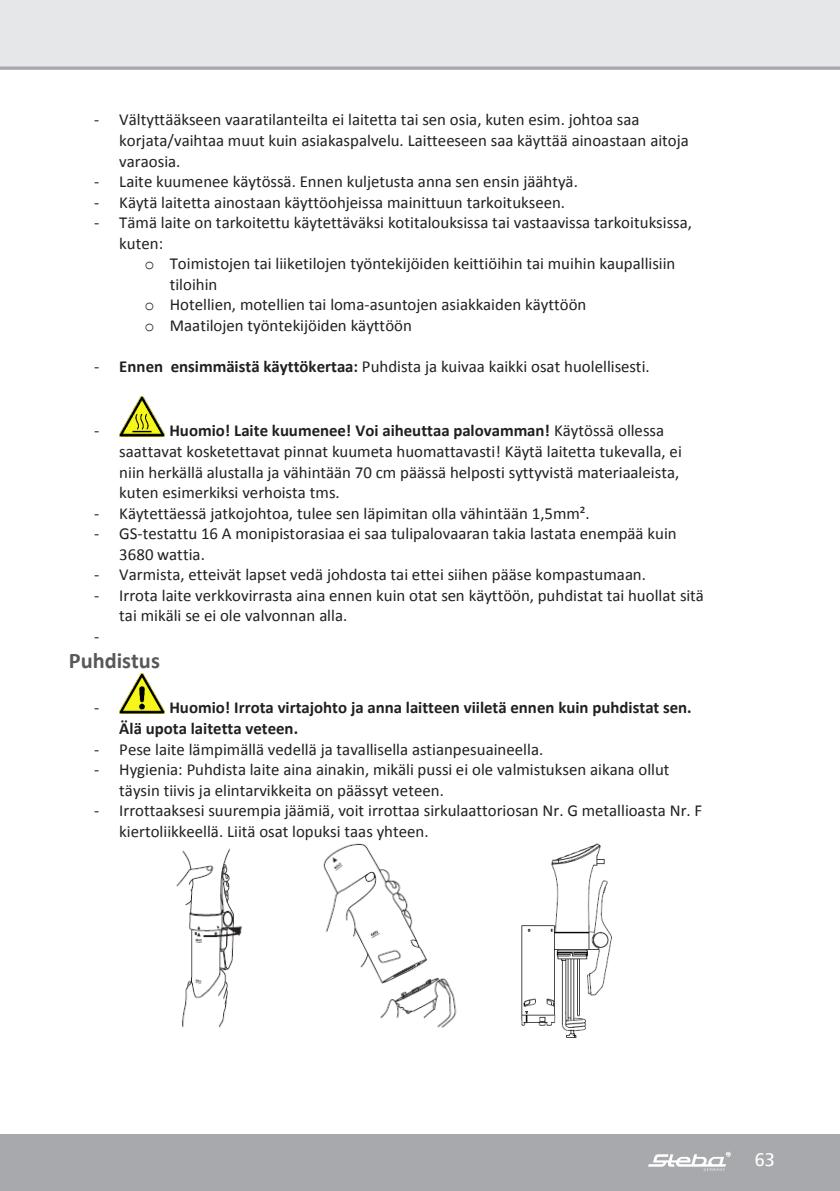
<style>
.page{position:relative;width:840px;height:1191px;background:#fff}
.page>*{position:absolute;margin:0;border:0;box-sizing:border-box;transform-origin:0 0}
.t1{font:700 22.4px "Calibri";color:#57585a}
.t2{font:18px "Frutiger";color:#fff}
.t3{font:16.8px/20.6px "Calibri";color:#231f20}
.t4{font:700 16.8px/20.6px "Calibri";color:#231f20}
.s1{font-family:"Courier New"}
.s2{font-weight:700}
</style>
<div class="page">
<div style="left:0;top:0;width:839px;height:68px;background:#e6e7e9"></div>
<div style="left:0;top:1134px;width:839px;height:57px;background:#a8a9ad"></div>
<svg style="left:648px;top:1151px;width:82px;height:19px"></svg>
<svg style="left:0;top:66px;width:839px;height:4px;background:#b3b4b8"></svg>
<img style="left:119px;top:397px;width:45px;height:39px">
<img style="left:119px;top:673px;width:45px;height:40px">
<img style="left:176px;top:848px;width:66px;height:180px">
<img style="left:323px;top:843px;width:134px;height:185px">
<img style="left:521px;top:843px;width:91px;height:195px">
<p class="t3" style="left:119px;top:109px;width:570px;text-indent:-25px">- Vältyttääkseen vaaratilanteilta ei laitetta tai sen osia, kuten esim. johtoa saa korjata/vaihtaa muut kuin asiakaspalvelu. Laitteeseen saa käyttää ainoastaan aitoja varaosia.</p>
<p class="t3" style="left:94px;top:171px;width:485px">- Laite kuumenee käytössä. Ennen kuljetusta anna sen ensin jäähtyä.</p>
<p class="t3" style="left:94px;top:192px;width:472px">- Käytä laitetta ainostaan käyttöohjeissa mainittuun tarkoitukseen.</p>
<p class="t3" style="left:119px;top:212px;width:574px;text-indent:-25px">- Tämä laite on tarkoitettu käytettäväksi kotitalouksissa tai vastaavissa tarkoituksissa, kuten:</p>
<p class="t3" style="left:144px;top:253px;width:532px"><span class="s1">o</span> Toimistojen tai liiketilojen työntekijöiden keittiöihin tai muihin kaupallisiin</p>
<p class="t3" style="left:170px;top:274px;width:49px">tiloihin</p>
<p class="t3" style="left:144px;top:294px;width:443px"><span class="s1">o</span> Hotellien, motellien tai loma-asuntojen asiakkaiden käyttöön</p>
<p class="t3" style="left:144px;top:315px;width:269px"><span class="s1">o</span> Maatilojen työntekijöiden käyttöön</p>
<p class="t3" style="left:94px;top:356px;width:557px">- <span class="s2">Ennen ensimmäistä käyttökertaa:</span> Puhdista ja kuivaa kaikki osat huolellisesti.</p>
<p class="t3" style="left:94px;top:420px;width:7px">-</p>
<p class="t3" style="left:119px;top:420px;width:563px;text-indent:50px"><span class="s2">Huomio! Laite kuumenee! Voi aiheuttaa palovamman!</span> Käytössä ollessa saattavat kosketettavat pinnat kuumeta huomattavasti! Käytä laitetta tukevalla, ei niin herkällä alustalla ja vähintään 70 cm päässä helposti syttyvistä materiaaleista, kuten esimerkiksi verhoista tms.</p>
<p class="t3" style="left:94px;top:503px;width:497px">- Käytettäessä jatkojohtoa, tulee sen läpimitan olla vähintään 1,5mm².</p>
<p class="t3" style="left:119px;top:523px;width:558px;text-indent:-25px">- GS-testattu 16 A monipistorasiaa ei saa tulipalovaaran takia lastata enempää kuin<br>3680 wattia.</p>
<p class="t3" style="left:94px;top:564px;width:553px">- Varmista, etteivät lapset vedä johdosta tai ettei siihen pääse kompastumaan.</p>
<p class="t3" style="left:94px;top:585px;width:611px">- Irrota laite verkkovirrasta aina ennen kuin otat sen käyttöön, puhdistat tai huollat sitä</p>
<p class="t3" style="left:119px;top:605px;width:229px">tai mikäli se ei ole valvonnan alla.</p>
<p class="t3" style="left:94px;top:626px;width:7px">-</p>
<h1 class="t1" style="left:69px;top:646px;width:93px">Puhdistus</h1>
<p class="t3" style="left:94px;top:697px;width:7px">-</p>
<p class="t4" style="left:119px;top:697px;width:573px;text-indent:50px">Huomio! Irrota virtajohto ja anna laitteen viiletä ennen kuin puhdistat sen.<br>Älä upota laitetta veteen.</p>
<p class="t3" style="left:94px;top:738px;width:450px">- Pese laite lämpimällä vedellä ja tavallisella astianpesuaineella.</p>
<p class="t3" style="left:119px;top:759px;width:551px;text-indent:-25px">- Hygienia: Puhdista laite aina ainakin, mikäli pussi ei ole valmistuksen aikana ollut täysin tiivis ja elintarvikkeita on päässyt veteen.</p>
<p class="t3" style="left:119px;top:800px;width:584px;text-indent:-25px">- Irrottaaksesi suurempia jäämiä, voit irrottaa sirkulaattoriosan Nr. G metallioasta Nr. F kiertoliikkeellä. Liitä osat lopuksi taas yhteen.</p>
<p class="t2" style="left:754px;top:1149px;width:22px">63</p>
</div>
